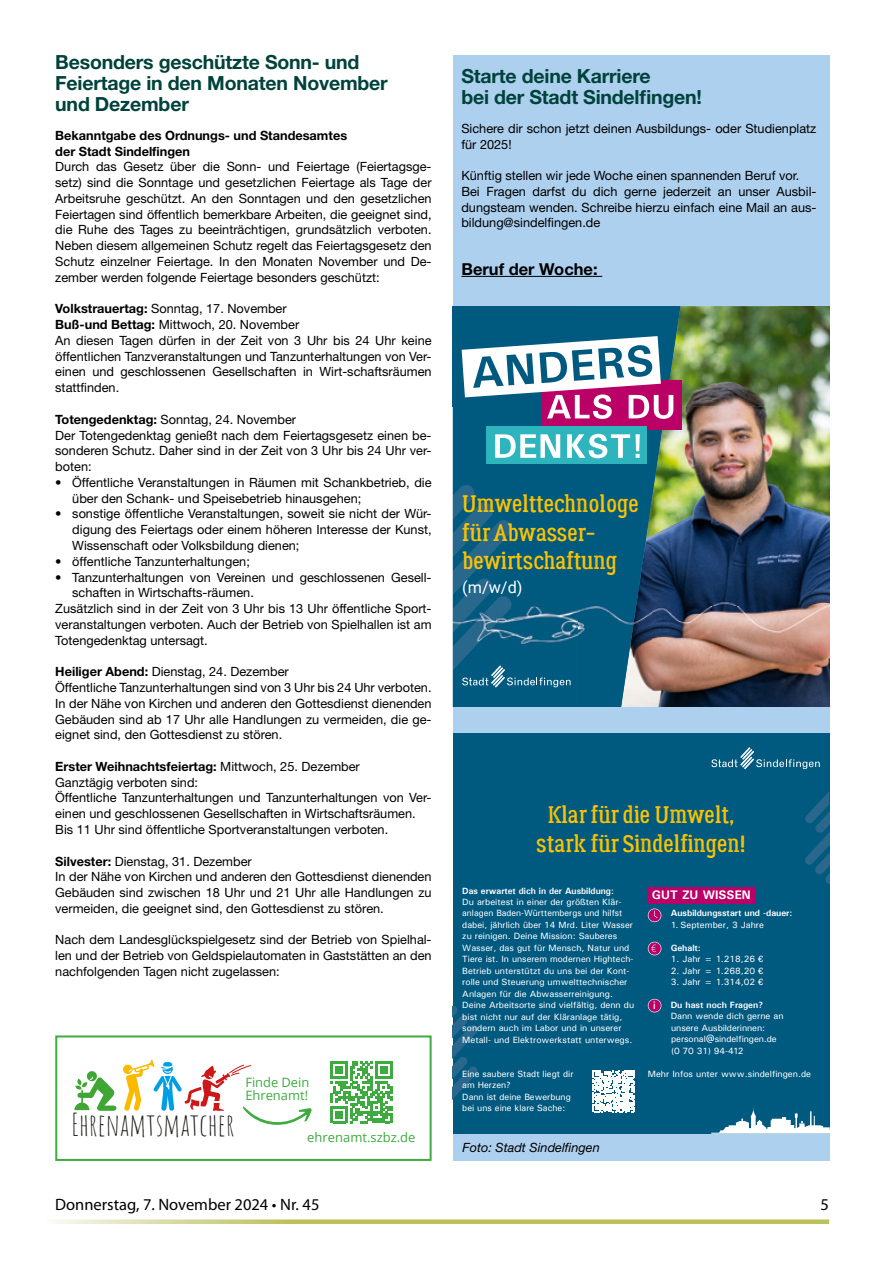
<style>
.page{position:relative;width:893px;height:1263px;background:#fff}
.page>*{position:absolute;margin:0;border:0;box-sizing:border-box;transform-origin:0 0}
.t1{font:30.6px "Amatic SC";color:#1d1d1b}
.t2{font:23.85px/28.7px "Lumberjack Rough";color:#fdc300}
.t3{font:700 19.5px/21px "Helvetica Neue LT Std";letter-spacing:-.01em;color:#00423b}
.t4{font:16.5px "Myriad Pro";color:#000}
.Grundtext{font:700 16.5px "Helvetica Neue LT Std";color:#000}
.t5{font:16.2px "Roboto";color:#fff}
.t6{font:13.05px "Open Sans";color:#3dab3f}
.t7{font:12.9px/13.4px "Open Sans";color:#3dab3f}
.Grundtext-2{font:12.75px/15.8px "Helvetica Neue LT Std";color:#000;text-align:justify}
.Grundtext-3{font:700 12.75px "Helvetica Neue LT Std";color:#000}
.Bildunterschrift{font:italic 12.75px "Helvetica Neue LT Std";color:#000}
.t8{font:700 12.45px "Univers";color:#fff}
.t9{font:9.75px "Microsoft Jheng Hei UI Light";color:#fff}
.t10{font:9.75px "Microsoft Jheng Hei UI Bold";color:#fff}
.t11{font:9px/11.4px "Univers";color:#fff}
.t12{font:700 9px "Univers";color:#fff}
.s1{font-weight:700}
.s2{font-weight:400}
.s3{font-family:"Univers LT Std"}
</style>
<div class="page">
<svg style="left:52px;top:1219px;width:777px;height:5px;background:#c9ce7d"></svg>
<div style="left:453px;top:55px;width:376px;height:1106px;background:#add0ee"></div>
<hr style="left:461px;top:276px;width:141px;height:1px;background:#000">
<img style="left:680px;top:306px;width:98px;height:100px">
<img style="left:778px;top:306px;width:51px;height:401px">
<img style="left:653px;top:406px;width:126px;height:301px">
<img style="left:646px;top:540px;width:7px;height:167px">
<div style="left:453px;top:306px;width:124px;height:401px;background:#005a7f"></div>
<img style="left:577px;top:306px;width:103px;height:134px">
<img style="left:577px;top:440px;width:84px;height:100px">
<img style="left:577px;top:540px;width:69px;height:167px">
<img style="left:453px;top:485px;width:21px;height:17px">
<img style="left:453px;top:502px;width:40px;height:18px">
<img style="left:453px;top:520px;width:59px;height:150px">
<img style="left:453px;top:578px;width:40px;height:55px">
<svg style="left:462px;top:666px;width:109px;height:21px;background:#257291"></svg>
<div style="left:541px;top:381px;width:140px;height:49px;background:#ba0066"></div>
<div style="left:486px;top:427px;width:161px;height:37px;background:#2db4bd"></div>
<svg style="left:495px;top:434px;width:145px;height:24px"></svg>
<svg style="left:462px;top:336px;width:211px;height:83px"></svg>
<div style="left:453px;top:733px;width:376px;height:401px;background:#00597f"></div>
<svg style="left:453px;top:1006px;width:25px;height:93px"></svg>
<svg style="left:711px;top:747px;width:109px;height:22px"></svg>
<svg style="left:805px;top:792px;width:24px;height:92px"></svg>
<div style="left:647px;top:887px;width:109px;height:16px;background:#ba0066"></div>
<svg style="left:648px;top:908px;width:13px;height:14px"></svg>
<svg style="left:648px;top:942px;width:13px;height:13px"></svg>
<svg style="left:711px;top:1107px;width:118px;height:27px"></svg>
<svg style="left:648px;top:999px;width:13px;height:13px"></svg>
<svg style="left:593px;top:1070px;width:41px;height:42px"></svg>
<div style="left:55px;top:1035px;width:377px;height:126px;border:2px solid #3dab3f"></div>
<svg style="left:330px;top:1061px;width:63px;height:62px"></svg>
<svg style="left:74px;top:1060px;width:238px;height:65px"></svg>
<p class="t3" style="left:55px;top:51px;width:334px">Besonders geschützte Sonn- und<br>Feiertage in den Monaten November und Dezember</p>
<p class="Grundtext-3" style="left:55px;top:127px;width:293px">Bekanntgabe des Ordnungs- und Standesamtes</p>
<p class="Grundtext-3" style="left:55px;top:143px;width:136px">der Stadt Sindelfingen</p>
<p class="Grundtext-2" style="left:55px;top:159px;width:378px">Durch das Gesetz über die Sonn- und Feiertage (Feiertagsge&shy;setz) sind die Sonntage und gesetzlichen Feiertage als Tage der Arbeitsruhe geschützt. An den Sonntagen und den gesetzlichen Feiertagen sind öffentlich bemerkbare Arbeiten, die geeignet sind, die Ruhe des Tages zu beeinträchtigen, grundsätzlich verboten.<br>Neben diesem allgemeinen Schutz regelt das Feiertagsgesetz den Schutz einzelner Feiertage. In den Monaten November und De&shy;zember werden folgende Feiertage besonders geschützt:</p>
<p class="Grundtext-2" style="left:55px;top:301px;width:233px"><span class="s1">Volkstrauertag:</span> Sonntag, 17. November</p>
<p class="Grundtext-2" style="left:55px;top:316px;width:245px"><span class="s1">Buß-und Bettag:</span> Mittwoch, 20. November</p>
<p class="Grundtext-2" style="left:55px;top:332px;width:378px">An diesen Tagen dürfen in der Zeit von 3 Uhr bis 24 Uhr keine öffentlichen Tanzveranstaltungen und Tanzunterhaltungen von Ver&shy;einen und geschlossenen Gesellschaften in Wirt-schaftsräumen stattfinden.</p>
<p class="Grundtext-2" style="left:55px;top:411px;width:242px"><span class="s1">Totengedenktag:</span> Sonntag, 24. November</p>
<p class="Grundtext-2" style="left:55px;top:427px;width:378px">Der Totengedenktag genießt nach dem Feiertagsgesetz einen be&shy;sonderen Schutz. Daher sind in der Zeit von 3 Uhr bis 24 Uhr ver&shy;boten:</p>
<p class="Grundtext-2" style="left:72px;top:474px;width:361px;text-indent:-17px">• Öffentliche Veranstaltungen in Räumen mit Schankbetrieb, die über den Schank- und Speisebetrieb hinausgehen;</p>
<p class="Grundtext-2" style="left:72px;top:506px;width:361px;text-indent:-17px">• sonstige öffentliche Veranstaltungen, soweit sie nicht der Wür&shy;digung des Feiertags oder einem höheren Interesse der Kunst, Wissenschaft oder Volksbildung dienen;</p>
<p class="Grundtext-2" style="left:55px;top:553px;width:196px">• öffentliche Tanzunterhaltungen;</p>
<p class="Grundtext-2" style="left:72px;top:569px;width:361px;text-indent:-17px">• Tanzunterhaltungen von Vereinen und geschlossenen Gesell&shy;schaften in Wirtschafts-räumen.</p>
<p class="Grundtext-2" style="left:55px;top:600px;width:378px">Zusätzlich sind in der Zeit von 3 Uhr bis 13 Uhr öffentliche Sport&shy;veranstaltungen verboten. Auch der Betrieb von Spielhallen ist am Totengedenktag untersagt.</p>
<p class="Grundtext-2" style="left:55px;top:664px;width:235px"><span class="s1">Heiliger Abend:</span> Dienstag, 24. Dezember</p>
<p class="Grundtext-2" style="left:55px;top:679px;width:378px">Öffentliche Tanzunterhaltungen sind von 3 Uhr bis 24 Uhr verboten.</p>
<p class="Grundtext-2" style="left:55px;top:695px;width:378px">In der Nähe von Kirchen und anderen den Gottesdienst dienenden Gebäuden sind ab 17 Uhr alle Handlungen zu vermeiden, die ge&shy;eignet sind, den Gottesdienst zu stören.</p>
<p class="Grundtext-3" style="left:55px;top:758px;width:306px">Erster Weihnachtsfeiertag: <span class="s2">Mittwoch, 25. Dezember</span></p>
<p class="Grundtext-2" style="left:55px;top:774px;width:144px">Ganztägig verboten sind:</p>
<p class="Grundtext-2" style="left:55px;top:790px;width:378px">Öffentliche Tanzunterhaltungen und Tanzunterhaltungen von Ver&shy;einen und geschlossenen Gesellschaften in Wirtschaftsräumen.</p>
<p class="Grundtext-2" style="left:55px;top:821px;width:334px">Bis 11 Uhr sind öffentliche Sportveranstaltungen verboten.</p>
<p class="Grundtext-2" style="left:55px;top:853px;width:198px"><span class="s1">Silvester:</span> Dienstag, 31. Dezember</p>
<p class="Grundtext-2" style="left:55px;top:869px;width:378px">In der Nähe von Kirchen und anderen den Gottesdienst dienenden Gebäuden sind zwischen 18 Uhr und 21 Uhr alle Handlungen zu vermeiden, die geeignet sind, den Gottesdienst zu stören.</p>
<p class="Grundtext-2" style="left:55px;top:932px;width:378px">Nach dem Landesglückspielgesetz sind der Betrieb von Spielhal&shy;len und der Betrieb von Geldspielautomaten in Gaststätten an den nachfolgenden Tagen nicht zugelassen:</p>
<p class="t1" style="left:71px;top:1102px;width:165px">Ehrenamtsmatcher</p>
<p class="t7" style="left:245px;top:1075px;width:65px">Finde Dein<br>Ehrenamt!</p>
<p class="t6" style="left:307px;top:1128px;width:110px">ehrenamt.szbz.de</p>
<p class="t3" style="left:461px;top:66px;width:242px">Starte deine Karriere<br>bei der Stadt Sindelfingen!</p>
<p class="Grundtext-2" style="left:461px;top:120px;width:357px">Sichere dir schon jetzt deinen Ausbildungs- oder Studienplatz für 2025!</p>
<p class="Grundtext-2" style="left:461px;top:168px;width:339px">Künftig stellen wir jede Woche einen spannenden Beruf vor.</p>
<p class="Grundtext-2" style="left:461px;top:183px;width:357px">Bei Fragen darfst du dich gerne jederzeit an unser Ausbil&shy;dungsteam wenden. Schreibe hierzu einfach eine Mail an aus&shy;bildung@sindelfingen.de</p>
<p class="Grundtext" style="left:461px;top:259px;width:138px">Beruf der Woche:</p>
<p class="t2" style="left:462px;top:490px;width:178px">Umwelttechnologe für Abwasser&shy;bewirtschaftung</p>
<p class="t5" style="left:462px;top:576px;width:62px">(m/w/d)</p>
<p class="t2" style="left:537px;top:801px;width:210px;text-align:center">Klar für die Umwelt, stark für Sindelfingen!</p>
<p class="t8" style="left:652px;top:887px;width:100px">GUT ZU WISSEN</p>
<p class="t12" style="left:671px;top:908px;width:123px">Ausbildungsstart und -dauer:</p>
<p class="t11" style="left:671px;top:919px;width:95px">1. September, 3 Jahre</p>
<p class="t12" style="left:671px;top:942px;width:32px">Gehalt:</p>
<p class="t11" style="left:671px;top:953px;width:94px">1. Jahr = 1.218,26 <span class="s3">€</span></p>
<p class="t11" style="left:671px;top:965px;width:94px">2. Jahr = 1.268,20 <span class="s3">€</span></p>
<p class="t11" style="left:671px;top:976px;width:94px">3. Jahr = 1.314,02 <span class="s3">€</span></p>
<p class="t11" style="left:671px;top:999px;width:114px"><span class="s1">Du hast noch Fragen?<br></span>Dann wende dich gerne an unsere Ausbilderinnen: personal@sindelfingen.de (0 70 31) 94-412</p>
<p class="t11" style="left:648px;top:1068px;width:165px">Mehr Infos unter www.sindelfingen.de</p>
<p class="t11" style="left:462px;top:885px;width:173px"><span class="s1">Das erwartet dich in der Ausbildung:<br></span>Du arbeitest in einer der größten Klär&shy;anlagen Baden-Württembergs und hilfst dabei, jährlich über 14 Mrd. Liter Wasser zu reinigen. Deine Mission: Sauberes Wasser, das gut für Mensch, Natur und Tiere ist. In unserem modernen Hightech-Betrieb unterstützt du uns bei der Kont&shy;rolle und Steuerung umwelttechnischer Anlagen für die Abwasserreinigung.<br>Deine Arbeitsorte sind vielfältig, denn du bist nicht nur auf der Kläranlage tätig, sondern auch im Labor und in unserer Metall- und Elektrowerkstatt unterwegs.</p>
<p class="t11" style="left:462px;top:1068px;width:113px">Eine saubere Stadt liegt dir am Herzen?<br>Dann ist deine Bewerbung bei uns eine klare Sache:</p>
<p class="t9" style="left:651px;top:942px;width:7px">€</p>
<p class="t10" style="left:653px;top:1000px;width:4px">i</p>
<p class="Bildunterschrift" style="left:462px;top:1140px;width:139px">Foto: Stadt Sindelfingen</p>
<p class="t4" style="left:55px;top:1194px;width:266px">Donnerstag, 7. November 2024 • Nr. 45</p>
<p class="t4" style="left:821px;top:1194px;width:10px">5</p>
</div>
